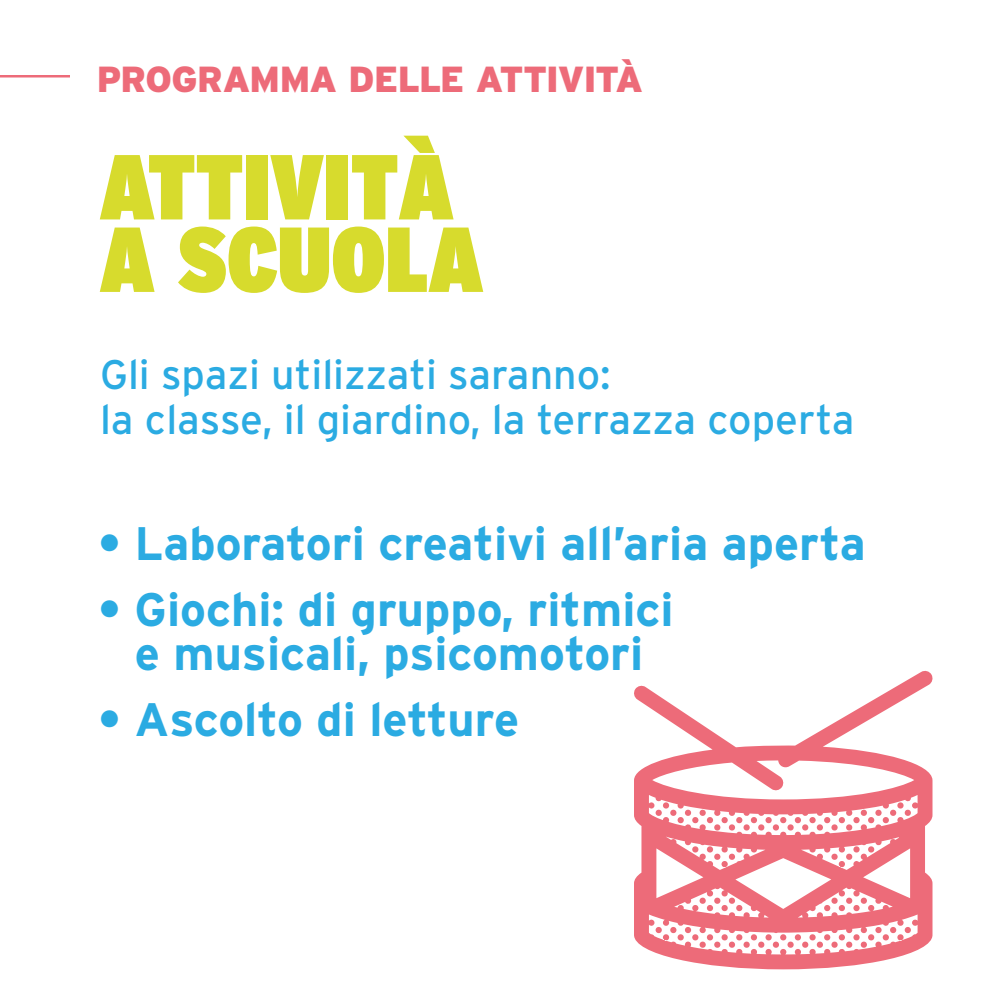
<style>
.page{position:relative;width:1000px;height:1000px;background:#fff}
.page>*{position:absolute;margin:0;border:0;box-sizing:border-box;transform-origin:0 0}
.t1{font:900 92px/72.5px "Interstate Condensed";color:#d7db2d}
.t2{font:700 46.88px/44.4px "Interstate";color:#2babe2;text-align:center}
.t3{font:41.25px/45px "Interstate";color:#2babe2}
.t4{font:900 36.25px "Interstate";letter-spacing:-.025em;color:#ed6b79}
</style>
<div class="page">
<svg style="left:634px;top:670px;width:299px;height:299px"></svg>
<hr style="left:0;top:75px;width:70px;height:3px;background:#ed6b79">
<p class="t4" style="left:97px;top:59px;width:548px">PROGRAMMA DELLE ATTIVITÀ</p>
<h1 class="t1" style="left:100px;top:150px;width:385px">ATTIVITÀ<br>A SCUOLA</h1>
<p class="t3" style="left:100px;top:352px;width:756px">Gli spazi utilizzati saranno:<br>la classe, il giardino, la terrazza coperta</p>
<p class="t2" style="left:98px;top:521px;width:769px">• Laboratori creativi all’aria aperta</p>
<p class="t2" style="left:98px;top:587px;width:577px">• Giochi: di gruppo, ritmici e musicali, psicomotori</p>
<p class="t2" style="left:98px;top:697px;width:422px">• Ascolto di letture</p>
</div>
